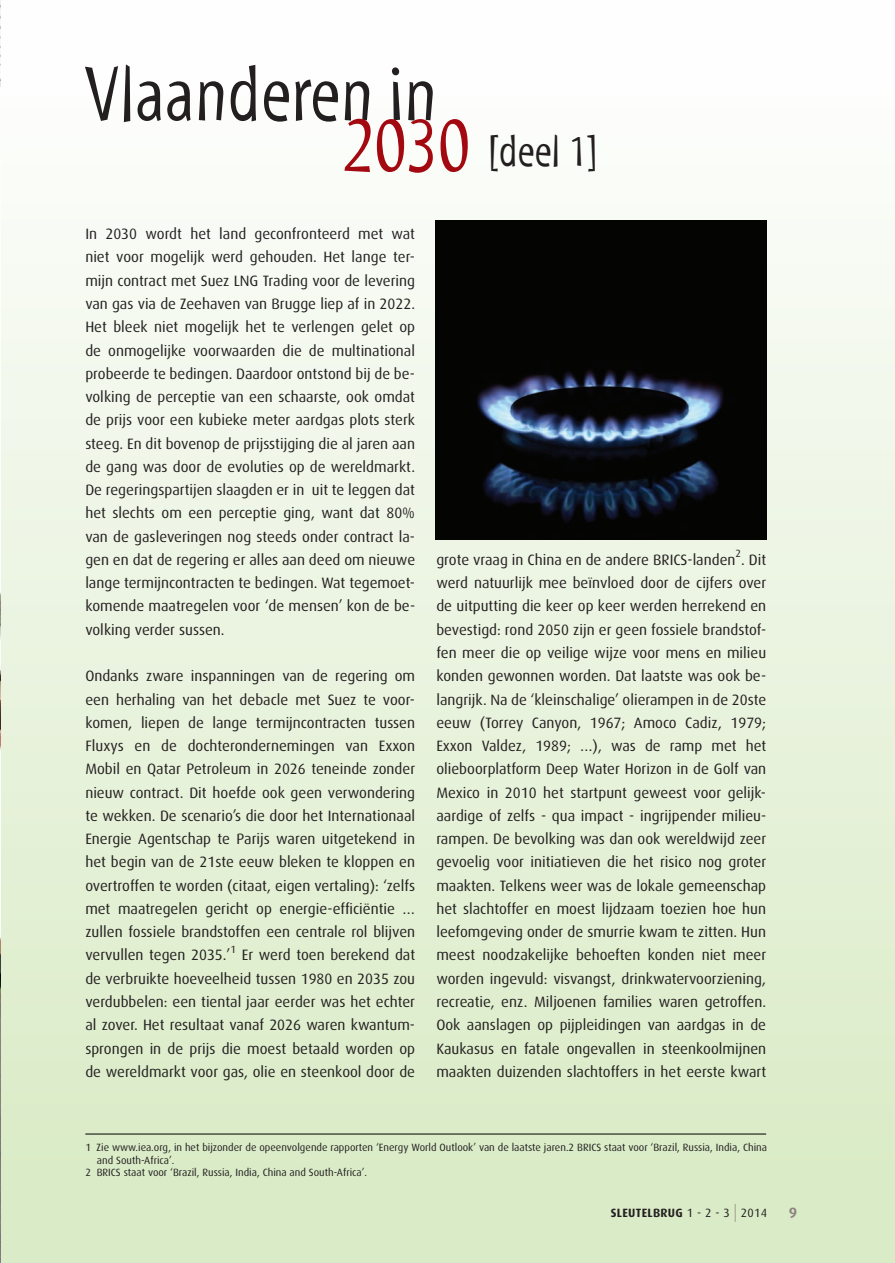
<style>
.page{position:relative;width:895px;height:1263px;background:#fff}
.page>*{position:absolute;margin:0;border:0;box-sizing:border-box;transform-origin:0 0}
.t1{font:79.5px "Myriad Tilt";color:#231f20}
.t2{font:79.5px "Myriad Tilt";color:#a30910}
.t3{font:45px "Myriad Tilt";color:#231f20}
.t4{font:15px/23.2px "Dax";color:#231f20;text-align:justify}
.t5{font:700 15px "Dax";color:#8e8580}
.t6{font:700 12px "Dax";letter-spacing:.025em;color:#231f20}
.t7{font:10.5px "Dax";color:#231f20}
.s1{font-weight:400}
.s2{font-weight:300;font-size:18px;color:#8e8580}
</style>
<div class="page">
<div style="left:0;top:0;width:894px;height:1262px;background:linear-gradient(to bottom,#fffeff,#d7e9c2)"></div>
<img style="left:0;top:1px;width:1px;height:1260px">
<hr style="left:85px;top:1133px;width:681px;height:1px;background:#000">
<img style="left:435px;top:220px;width:331px;height:319px">
<h1 class="t1" style="left:85px;top:51px;width:353px">Vlaanderen in</h1>
<h1 class="t2" style="left:343px;top:102px;width:129px">2030</h1>
<h2 class="t3" style="left:487px;top:127px;width:112px">[deel 1]</h2>
<p class="t4" style="left:85px;top:222px;width:331px">In 2030 wordt het land geconfronteerd met wat niet voor mogelijk werd gehouden. Het lange ter&shy;mijn contract met Suez LNG Trading voor de levering van gas via de Zeehaven van Brugge liep af in 2022.<br>Het bleek niet mogelijk het te verlengen gelet op de onmogelijke voorwaarden die de multinational probeerde te bedingen. Daardoor ontstond bij de be&shy;volking de perceptie van een schaarste, ook omdat de prijs voor een kubieke meter aardgas plots sterk steeg. En dit bovenop de prijsstijging die al jaren aan de gang was door de evoluties op de wereldmarkt.<br>De regeringspartijen slaagden er in uit te leggen dat het slechts om een perceptie ging, want dat 80% van de gasleveringen nog steeds onder contract la&shy;gen en dat de regering er alles aan deed om nieuwe lange termijncontracten te bedingen. Wat tegemoet&shy;komende maatregelen voor ‘de mensen’ kon de be&shy;volking verder sussen.</p>
<p class="t4" style="left:85px;top:664px;width:331px">Ondanks zware inspanningen van de regering om een herhaling van het debacle met Suez te voor&shy;komen, liepen de lange termijncontracten tussen Fluxys en de dochterondernemingen van Exxon Mobil en Qatar Petroleum in 2026 teneinde zonder nieuw contract. Dit hoefde ook geen verwondering te wekken. De scenario’s die door het Internationaal Energie Agentschap te Parijs waren uitgetekend in het begin van de 21ste eeuw bleken te kloppen en overtroffen te worden (citaat, eigen vertaling): ‘zelfs met maatregelen gericht op energie-efficiëntie … zullen fossiele brandstoffen een centrale rol blijven vervullen tegen 2035.’</p>
<p class="t7" style="left:230px;top:943px;width:7px">1</p>
<p class="t4" style="left:85px;top:943px;width:331px;text-indent:156px">Er werd toen berekend dat de verbruikte hoeveelheid tussen 1980 en 2035 zou verdubbelen: een tiental jaar eerder was het echter al zover. Het resultaat vanaf 2026 waren kwantum&shy;sprongen in de prijs die moest betaald worden op de wereldmarkt voor gas, olie en steenkool door de</p>
<p class="t7" style="left:735px;top:548px;width:7px">2</p>
<p class="t4" style="left:436px;top:571px;width:331px">werd natuurlijk mee beïnvloed door de cijfers over de uitputting die keer op keer werden herrekend en bevestigd: rond 2050 zijn er geen fossiele brandstof&shy;fen meer die op veilige wijze voor mens en milieu konden gewonnen worden. Dat laatste was ook be&shy;langrijk. Na de ‘kleinschalige’ olierampen in de 20ste eeuw (Torrey Canyon, 1967; Amoco Cadiz, 1979; Exxon Valdez, 1989; …), was de ramp met het olieboorplatform Deep Water Horizon in de Golf van Mexico in 2010 het startpunt geweest voor gelijk&shy;aardige of zelfs - qua impact - ingrijpender milieu&shy;rampen. De bevolking was dan ook wereldwijd zeer gevoelig voor initiatieven die het risico nog groter maakten. Telkens weer was de lokale gemeenschap het slachtoffer en moest lijdzaam toezien hoe hun leefomgeving onder de smurrie kwam te zitten. Hun meest noodzakelijke behoeften konden niet meer worden ingevuld: visvangst, drinkwatervoorziening, recreatie, enz. Miljoenen families waren getroffen.<br>Ook aanslagen op pijpleidingen van aardgas in de Kaukasus en fatale ongevallen in steenkoolmijnen maakten duizenden slachtoffers in het eerste kwart</p>
<p class="t4" style="left:436px;top:548px;width:331px">grote vraag in China en de andere BRICS-landen . Dit</p>
<p class="t7" style="left:85px;top:1141px;width:683px">1 Zie www.iea.org, in het bijzonder de opeenvolgende rapporten ‘Energy World Outlook’ van de laatste jaren.2 BRICS staat voor ‘Brazil, Russia, India, China</p>
<p class="t7" style="left:97px;top:1153px;width:79px">and South-Africa’.</p>
<p class="t7" style="left:85px;top:1166px;width:283px">2 BRICS staat voor ‘Brazil, Russia, India, China and South-Africa’.</p>
<p class="t6" style="left:610px;top:1205px;width:158px">SLEUTELBRUG <span class="s1">1 - 2 - 3</span> <span class="s2">|</span> <span class="s1">2014</span></p>
<p class="t5" style="left:788px;top:1203px;width:10px">9</p>
</div>
